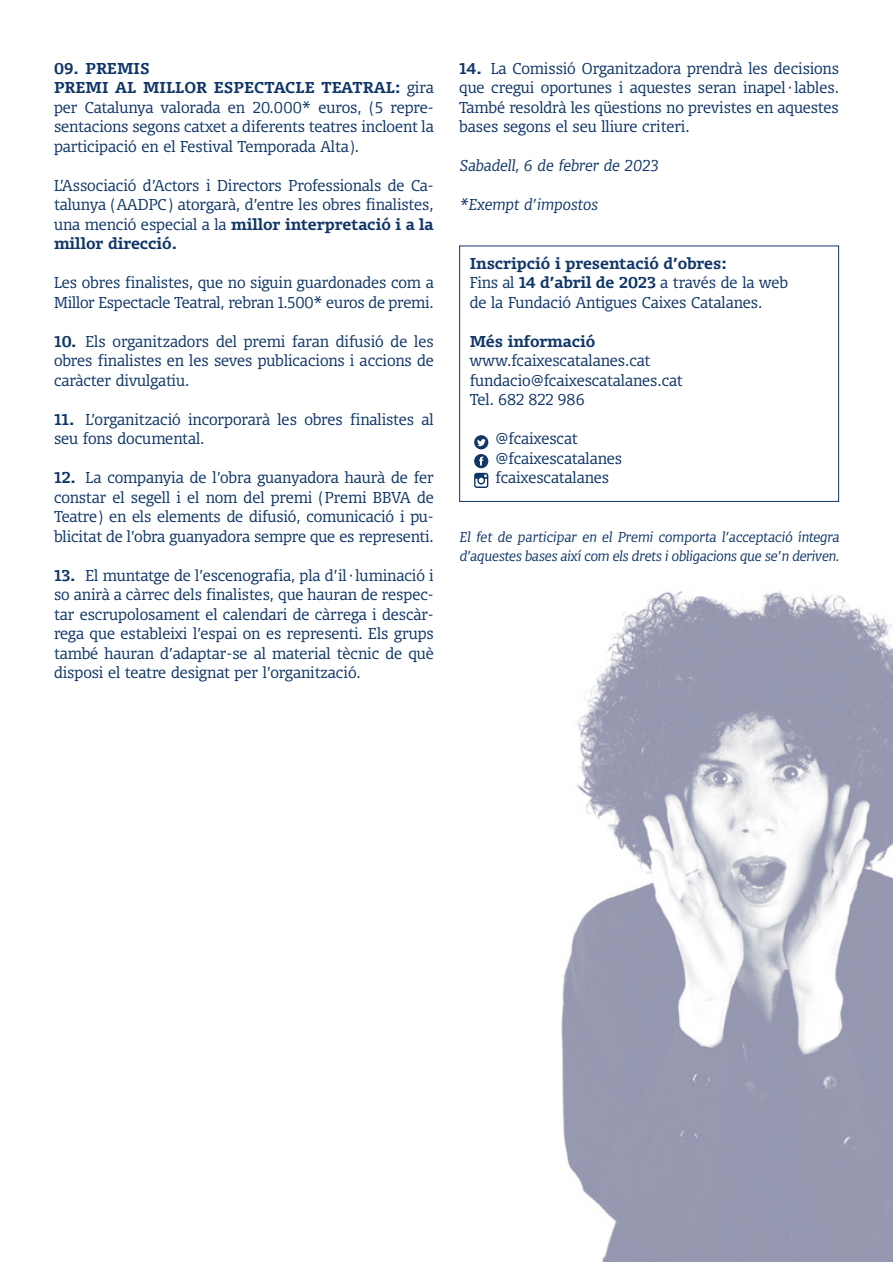
<style>
.page{position:relative;width:893px;height:1263px;background:#fff}
.page>*{position:absolute;margin:0;border:0;box-sizing:border-box;transform-origin:0 0}
.t1{font:300 15px/19.5px "Olsen LF";color:#103668}
.t2{font:italic 300 15px "Olsen LF";color:#103668}
.t3{font:700 15px "Olsen LF";color:#103668}
.t4{font:italic 300 13.5px/19.5px "Olsen LF";letter-spacing:-.015em;color:#103668}
.s1{font-weight:700}
</style>
<div class="page">
<img style="left:561px;top:591px;width:332px;height:670px">
<div style="left:459px;top:246px;width:380px;height:256px;border:1px solid #103668"></div>
<svg style="left:474px;top:435px;width:14px;height:53px"></svg>
<p class="t1" style="left:54px;top:58px;width:381px"><span class="s1">09. PREMIS<br>PREMI AL MILLOR ESPECTACLE TEATRAL:</span> gira per Catalunya valorada en 20.000* euros, (5 repre&shy;sentacions segons catxet a diferents teatres incloent la participació en el Festival Temporada Alta).</p>
<p class="t1" style="left:54px;top:175px;width:381px;text-align:justify">L’Associació d’Actors i Directors Professionals de Ca&shy;talunya (AADPC) atorgarà, d’entre les obres finalistes, una menció especial a la <span class="s1">millor interpretació i a la millor direcció.</span></p>
<p class="t1" style="left:54px;top:272px;width:381px">Les obres finalistes, que no siguin guardonades com a<br>Millor Espectacle Teatral, rebran 1.500* euros de premi.</p>
<p class="t1" style="left:54px;top:331px;width:381px;text-align:justify"><span class="s1">10.</span> Els organitzadors del premi faran difusió de les obres finalistes en les seves publicacions i accions de caràcter divulgatiu.</p>
<p class="t1" style="left:54px;top:409px;width:381px"><span class="s1">11.</span> L’organització incorporarà les obres finalistes al seu fons documental.</p>
<p class="t1" style="left:54px;top:467px;width:381px;text-align:justify"><span class="s1">12.</span> La companyia de l’obra guanyadora haurà de fer constar el segell i el nom del premi (Premi BBVA de Teatre) en els elements de difusió, comunicació i pu&shy;blicitat de l’obra guanyadora sempre que es representi.</p>
<p class="t1" style="left:54px;top:565px;width:381px;text-align:justify"><span class="s1">13.</span> El muntatge de l’escenografia, pla d’il·luminació i so anirà a càrrec dels finalistes, que hauran de respec&shy;tar escrupolosament el calendari de càrrega i descàr&shy;rega que estableixi l’espai on es representi. Els grups també hauran d’adaptar-se al material tècnic de què disposi el teatre designat per l’organització.</p>
<p class="t1" style="left:459px;top:58px;width:381px;text-align:justify"><span class="s1">14.</span> La Comissió Organitzadora prendrà les decisions que cregui oportunes i aquestes seran inapel·lables.<br>També resoldrà les qüestions no previstes en aquestes bases segons el seu lliure criteri.</p>
<p class="t2" style="left:459px;top:156px;width:201px">Sabadell, 6 de febrer de 2023</p>
<p class="t2" style="left:459px;top:195px;width:140px">*Exempt d’impostos</p>
<p class="t1" style="left:470px;top:253px;width:320px"><span class="s1">Inscripció i presentació d’obres:<br></span>Fins al <span class="s1">14 d’abril de 2023</span> a través de la web de la Fundació Antigues Caixes Catalanes.</p>
<p class="t3" style="left:470px;top:331px;width:127px">Més informació</p>
<p class="t1" style="left:470px;top:350px;width:214px">www.fcaixescatalanes.cat fundacio@fcaixescatalanes.cat<br>Tel. 682 822 986</p>
<p class="t1" style="left:495px;top:428px;width:128px">@fcaixescat @fcaixescatalanes fcaixescatalanes</p>
<p class="t4" style="left:459px;top:527px;width:381px">El fet de participar en el Premi comporta l’acceptació íntegra d’aquestes bases així com els drets i obligacions que se’n deriven.</p>
</div>
